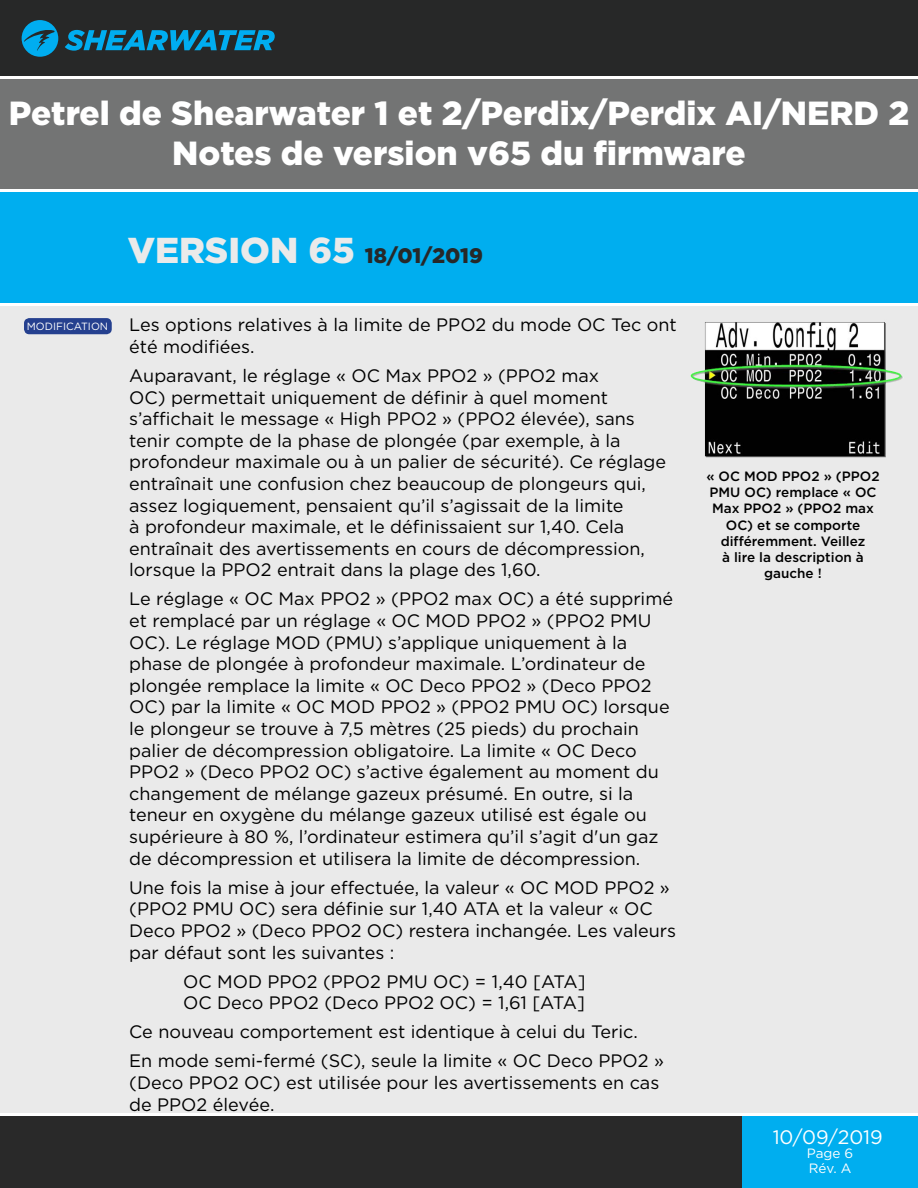
<style>
.page{position:relative;width:918px;height:1188px;background:#fff}
.page>*{position:absolute;margin:0;border:0;box-sizing:border-box;transform-origin:0 0}
.t1{font:900 33.45px/40.2px "Gotham";color:#fff;text-align:center}
.t2{font:900 21px "Gotham";color:#272828}
.t3{font:19.5px "Gotham HTF";color:#fff}
.t4{font:18px/21.6px "Gotham HTF";color:#000}
.t5{font:500 13.5px/16.2px "Gotham";color:#000;text-align:center}
.t6{font:13.5px "Gotham HTF";color:#fff}
.t7{font:10.5px "Gotham HTF";color:#fff}
.s1{font-size:36px;color:#eaeaea}
</style>
<div class="page">
<div style="left:0;top:0;width:918px;height:77px;background:#272828"></div>
<div style="left:0;top:1114px;width:918px;height:74px;background:#292929"></div>
<div style="left:0;top:305px;width:918px;height:809px;background:#eaeaea"></div>
<svg style="left:65px;top:30px;width:210px;height:21px"></svg>
<svg style="left:22px;top:20px;width:36px;height:37px"></svg>
<div style="left:0;top:191px;width:918px;height:114px;background:#00aeef"></div>
<div style="left:0;top:77px;width:918px;height:114px;background:#737474"></div>
<div style="left:742px;top:1114px;width:176px;height:74px;background:#00aeef"></div>
<hr style="left:0;top:76px;width:918px;height:3px;background:#fff">
<hr style="left:0;top:189px;width:918px;height:3px;background:#fff">
<hr style="left:0;top:303px;width:918px;height:3px;background:#fff">
<hr style="left:0;top:1113px;width:918px;height:3px;background:#fff">
<img style="left:690px;top:322px;width:213px;height:136px">
<div style="left:25px;top:319px;width:86px;height:15px;background:#25408f;border-radius:4px"></div>
<div style="left:24px;top:318px;width:88px;height:16px;border:2px solid #25408f;border-radius:4px"></div>
<h1 class="t1" style="left:9px;top:92px;width:902px">Petrel de Shearwater 1 et 2/Perdix/Perdix AI/NERD 2<br>Notes de version v65 du firmware</h1>
<p class="t2" style="left:128px;top:243px;width:357px"><span class="s1">VERSION 65</span> 18/01/2019</p>
<p class="t7" style="left:27px;top:321px;width:83px">MODIFICATION</p>
<p class="t4" style="left:129px;top:314px;width:549px">Les options relatives à la limite de PPO2 du mode OC Tec ont été modifiées.</p>
<p class="t4" style="left:129px;top:365px;width:539px">Auparavant, le réglage « OC Max PPO2 » (PPO2 max<br>OC) permettait uniquement de définir à quel moment s’affichait le message « High PPO2 » (PPO2 élevée), sans tenir compte de la phase de plongée (par exemple, à la profondeur maximale ou à un palier de sécurité). Ce réglage entraînait une confusion chez beaucoup de plongeurs qui, assez logiquement, pensaient qu’il s’agissait de la limite<br>à profondeur maximale, et le définissaient sur 1,40. Cela entraînait des avertissements en cours de décompression, lorsque la PPO2 entrait dans la plage des 1,60.</p>
<p class="t4" style="left:129px;top:588px;width:545px">Le réglage « OC Max PPO2 » (PPO2 max OC) a été supprimé et remplacé par un réglage « OC MOD PPO2 » (PPO2 PMU OC). Le réglage MOD (PMU) s’applique uniquement à la phase de plongée à profondeur maximale. L’ordinateur de plongée remplace la limite « OC Deco PPO2 » (Deco PPO2<br>OC) par la limite « OC MOD PPO2 » (PPO2 PMU OC) lorsque le plongeur se trouve à 7,5 mètres (25 pieds) du prochain palier de décompression obligatoire. La limite « OC Deco PPO2 » (Deco PPO2 OC) s’active également au moment du changement de mélange gazeux présumé. En outre, si la teneur en oxygène du mélange gazeux utilisé est égale ou supérieure à 80 %, l’ordinateur estimera qu’il s’agit d'un gaz de décompression et utilisera la limite de décompression.</p>
<p class="t4" style="left:129px;top:876px;width:548px">Une fois la mise à jour effectuée, la valeur « OC MOD PPO2 » (PPO2 PMU OC) sera définie sur 1,40 ATA et la valeur « OC Deco PPO2 » (Deco PPO2 OC) restera inchangée. Les valeurs par défaut sont les suivantes :</p>
<p class="t4" style="left:183px;top:970px;width:404px">OC MOD PPO2 (PPO2 PMU OC) = 1,40 [ATA]<br>OC Deco PPO2 (Deco PPO2 OC) = 1,61 [ATA]</p>
<p class="t4" style="left:129px;top:1017px;width:536px;line-height:29.1px">Ce nouveau comportement est identique à celui du Teric.<br>En mode semi-fermé (SC), seule la limite « OC Deco PPO2 »</p>
<p class="t4" style="left:129px;top:1072px;width:532px">(Deco PPO2 OC) est utilisée pour les avertissements en cas de PPO2 élevée.</p>
<p class="t5" style="left:706px;top:468px;width:175px">« OC MOD PPO2 » (PPO2<br>PMU OC) remplace « OC<br>Max PPO2 » (PPO2 max<br>OC) et se comporte différemment. Veillez<br>à lire la description à gauche !</p>
<p class="t3" style="left:773px;top:1126px;width:112px">10/09/2019</p>
<p class="t6" style="left:809px;top:1160px;width:44px">Rév. A</p>
<p class="t6" style="left:807px;top:1146px;width:48px">Page 6</p>
</div>
